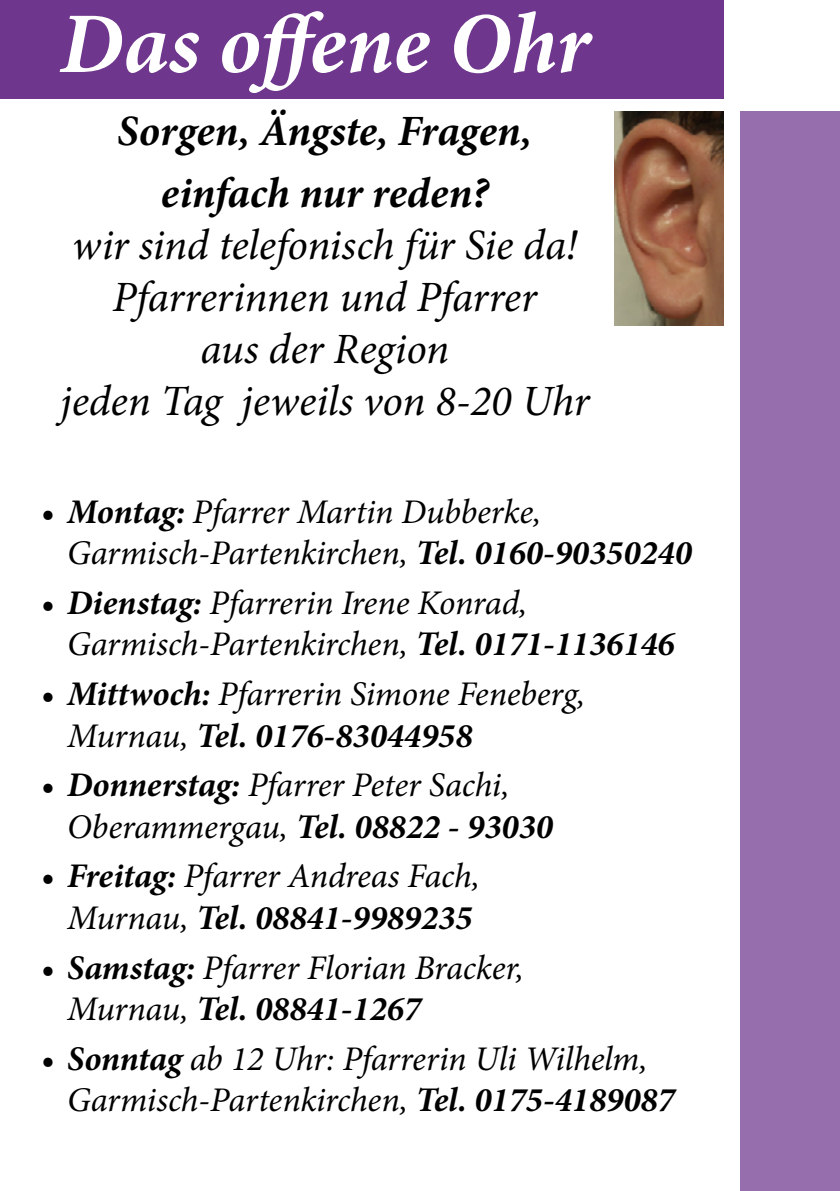
<style>
.page{position:relative;width:840px;height:1191px;background:#fff}
.page>*{position:absolute;margin:0;border:0;box-sizing:border-box;transform-origin:0 0}
.t1{font:italic 700 86.4px "Minion Pro";color:#fff}
.t2{font:italic 43.2px/51.8px "Minion Pro";letter-spacing:-.005em;color:#000;text-align:center}
.t3{font:italic 700 43.2px/62.2px "Minion Pro";letter-spacing:-.005em;color:#000;text-align:center}
.t4{font:italic 34.6px/41.6px "Minion Pro";letter-spacing:-.01em;color:#000}
.t5{font:italic 700 34.6px/41.6px "Minion Pro";color:#000;text-align:center}
.s1{font-weight:700}
.s2{font-weight:400}
</style>
<div class="page">
<div style="left:0;top:0;width:723px;height:99px;background:#6e368c"></div>
<div style="left:740px;top:111px;width:99px;height:1080px;background:#966eae"></div>
<img style="left:614px;top:112px;width:109px;height:213px">
<h1 class="t1" style="left:59px;top:-17px;width:532px">Das offene Ohr</h1>
<p class="t3" style="left:117px;top:99px;width:416px">Sorgen, Ängste, Fragen, einfach nur reden?</p>
<p class="t2" style="left:60px;top:219px;width:530px">wir sind telefonisch für Sie da!<br>Pfarrerinnen und Pfarrer<br>aus der Region<br>jeden Tag jeweils von 8-20 Uhr</p>
<p class="t4" style="left:67px;top:490px;width:626px;text-indent:-26px"><span class="s1">• Montag:</span> Pfarrer Martin Dubberke,<br>Garmisch-Partenkirchen, <span class="s1">Tel. 0160-90350240</span></p>
<p class="t4" style="left:67px;top:582px;width:609px;text-indent:-26px"><span class="s1">• Dienstag:</span> Pfarrerin Irene Konrad,<br>Garmisch-Partenkirchen, <span class="s1">Tel. 0171-1136146</span></p>
<p class="t4" style="left:67px;top:673px;width:519px;text-indent:-26px"><span class="s1">• Mittwoch:</span> Pfarrerin Simone Feneberg,<br>Murnau, <span class="s1">Tel. 0176-83044958</span></p>
<p class="t4" style="left:67px;top:764px;width:487px;text-indent:-26px"><span class="s1">• Donnerstag:</span> Pfarrer Peter Sachi,<br>Oberammergau, <span class="s1">Tel. 08822 - 93030</span></p>
<p class="t5" style="left:41px;top:855px;width:440px">• Freitag: <span class="s2">Pfarrer Andreas Fach,<br>Murnau,</span> Tel. 08841-9989235</p>
<p class="t4" style="left:67px;top:946px;width:458px;text-indent:-26px"><span class="s1">• Samstag:</span> Pfarrer Florian Bracker,<br>Murnau, <span class="s1">Tel. 08841-1267</span></p>
<p class="t4" style="left:67px;top:1037px;width:609px;text-indent:-26px"><span class="s1">• Sonntag</span> ab 12 Uhr: Pfarrerin Uli Wilhelm,<br>Garmisch-Partenkirchen, <span class="s1">Tel. 0175-4189087</span></p>
</div>
